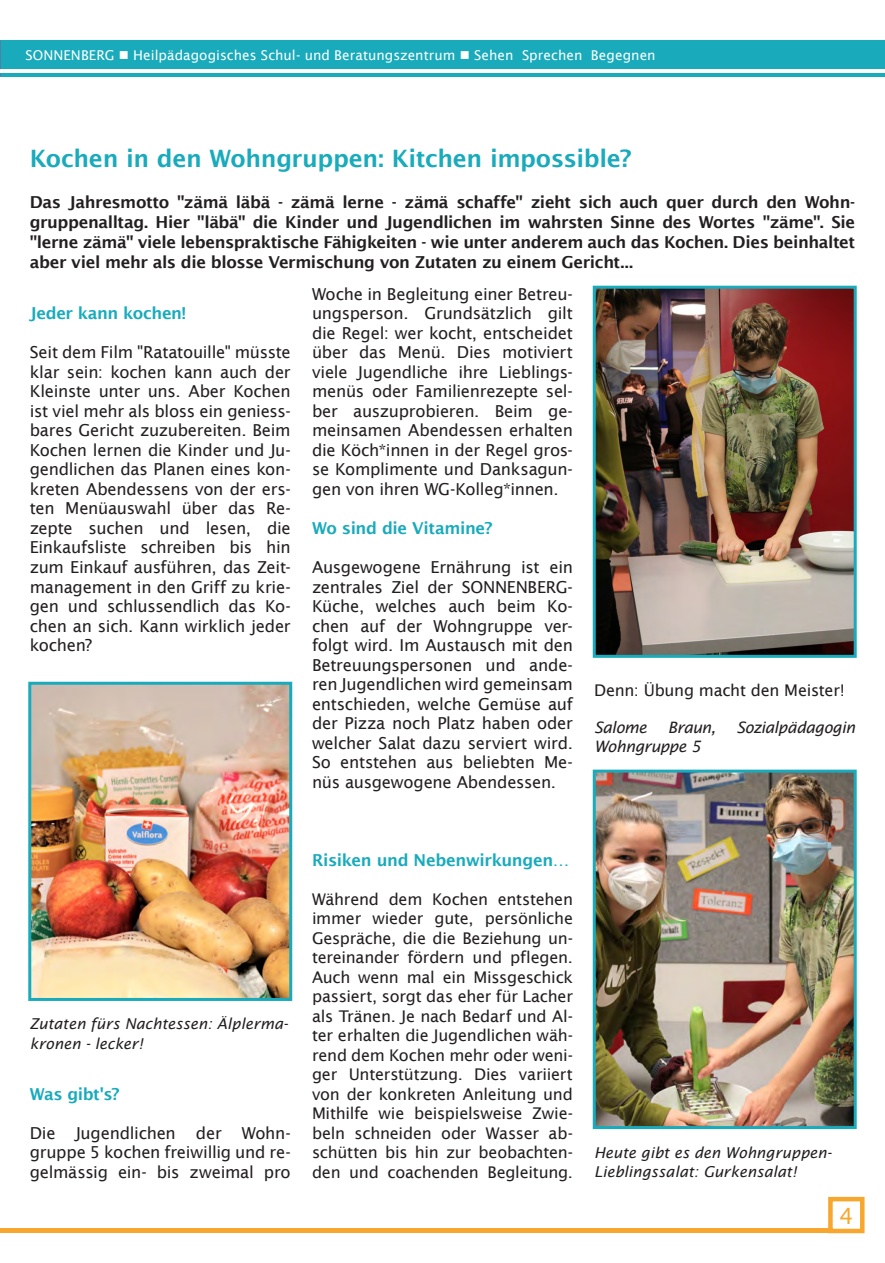
<style>
.page{position:relative;width:885px;height:1263px;background:#fff}
.page>*{position:absolute;margin:0;border:0;box-sizing:border-box;transform-origin:0 0}
._01_Titel{font:600 24px "Lucida Sans";letter-spacing:-.015em;color:#19abbc}
.t1{font:22.5px "Lucida Sans";color:#f7a72d}
.t2{font:16.5px/19.5px "Lucida Sans";letter-spacing:-.015em;color:#231f20;text-align:justify}
.t3{font:600 16.5px/19.8px "Lucida Sans";letter-spacing:-.025em;color:#231f20;text-align:justify}
.t4{font:600 16.5px "Lucida Sans";letter-spacing:-.025em;color:#19abbc}
.t5{font:16.2px/19.5px "Lucida Sans";letter-spacing:-.015em;color:#231f20;text-align:justify}
.t6{font:italic 15.75px "Lucida Sans";letter-spacing:-.03em;color:#231f20}
.t7{font:italic 15px/19.5px "Lucida Sans";color:#231f20}
.t8{font:13.5px "Lucida Sans";letter-spacing:.005em;color:#fff}
</style>
<div class="page">
<hr style="left:0;top:73px;width:884px;height:3px;background:#19abbc">
<div style="left:0;top:40px;width:884px;height:29px;background:#19abbc"></div>
<hr style="left:0;top:1229px;width:832px;height:4px;background:#f7a72d">
<div style="left:828px;top:1197px;width:36px;height:36px;border:4px solid #f7a72d"></div>
<img style="left:32px;top:686px;width:256px;height:311px">
<div style="left:28px;top:682px;width:264px;height:319px;border:3px solid #19abbc"></div>
<img style="left:596px;top:774px;width:256px;height:351px">
<div style="left:592px;top:770px;width:264px;height:359px;border:3px solid #19abbc"></div>
<img style="left:596px;top:290px;width:256px;height:364px">
<div style="left:592px;top:286px;width:264px;height:372px;border:3px solid #19abbc"></div>
<p class="t8" style="left:25px;top:48px;width:631px">SONNENBERG ■ Heilpädagogisches Schul- und Beratungszentrum ■ Sehen Sprechen Begegnen</p>
<p class="_01_Titel" style="left:30px;top:145px;width:603px">Kochen in den Wohngruppen: Kitchen impossible?</p>
<p class="t3" style="left:30px;top:193px;width:826px">Das Jahresmotto "zämä läbä - zämä lerne - zämä schaffe" zieht sich auch quer durch den Wohn&shy;gruppenalltag. Hier "läbä" die Kinder und Jugendlichen im wahrsten Sinne des Wortes "zäme". Sie "lerne zämä" viele lebenspraktische Fähigkeiten - wie unter anderem auch das Kochen. Dies beinhaltet aber viel mehr als die blosse Vermischung von Zutaten zu einem Gericht...</p>
<p class="t4" style="left:30px;top:304px;width:158px">Jeder kann kochen!</p>
<p class="t2" style="left:30px;top:343px;width:262px">Seit dem Film "Ratatouille" müsste klar sein: kochen kann auch der Kleinste unter uns. Aber Kochen ist viel mehr als bloss ein geniess&shy;bares Gericht zuzubereiten. Beim Kochen lernen die Kinder und Ju&shy;gendlichen das Planen eines kon&shy;kreten Abendessens von der ers&shy;ten Menüauswahl über das Re&shy;zepte suchen und lesen, die Einkaufsliste schreiben bis hin zum Einkauf ausführen, das Zeit&shy;management in den Griff zu krie&shy;gen und schlussendlich das Ko&shy;chen an sich. Kann wirklich jeder kochen?</p>
<p class="t2" style="left:312px;top:284px;width:262px">Woche in Begleitung einer Betreu&shy;ungsperson. Grundsätzlich gilt die Regel: wer kocht, entscheidet über das Menü. Dies motiviert viele Jugendliche ihre Lieblings&shy;menüs oder Familienrezepte sel&shy;ber auszuprobieren. Beim ge&shy;meinsamen Abendessen erhalten die Köch*innen in der Regel gros&shy;se Komplimente und Danksagun&shy;gen von ihren WG-Kolleg*innen.</p>
<p class="t4" style="left:312px;top:519px;width:182px">Wo sind die Vitamine?</p>
<p class="t2" style="left:312px;top:557px;width:262px">Ausgewogene Ernährung ist ein zentrales Ziel der SONNENBERG-Küche, welches auch beim Ko&shy;chen auf der Wohngruppe ver&shy;folgt wird. Im Austausch mit den Betreuungspersonen und ande&shy;ren Jugendlichen wird gemeinsam entschieden, welche Gemüse auf der Pizza noch Platz haben oder welcher Salat dazu serviert wird.<br>So entstehen aus beliebten Me&shy;nüs ausgewogene Abendessen.</p>
<p class="t5" style="left:594px;top:680px;width:252px">Denn: Übung macht den Meister!</p>
<p class="t6" style="left:594px;top:718px;width:54px">Salome</p>
<p class="t6" style="left:667px;top:718px;width:49px">Braun,</p>
<p class="t6" style="left:736px;top:718px;width:120px">Sozialpädagogin</p>
<p class="t6" style="left:594px;top:737px;width:108px">Wohngruppe 5</p>
<p class="t7" style="left:30px;top:1014px;width:260px">Zutaten fürs Nachtessen: Älplerma&shy;kronen - lecker!</p>
<p class="t4" style="left:30px;top:1084px;width:91px">Was gibt's?</p>
<p class="t2" style="left:30px;top:1123px;width:262px">Die Jugendlichen der Wohn&shy;gruppe 5 kochen freiwillig und re&shy;gelmässig ein- bis zweimal pro</p>
<p class="t4" style="left:312px;top:850px;width:259px">Risiken und Nebenwirkungen…</p>
<p class="t5" style="left:312px;top:889px;width:262px">Während dem Kochen entstehen immer wieder gute, persönliche Gespräche, die die Beziehung un&shy;tereinander fördern und pflegen.<br>Auch wenn mal ein Missgeschick passiert, sorgt das eher für Lacher als Tränen. Je nach Bedarf und Al&shy;ter erhalten die Jugendlichen wäh&shy;rend dem Kochen mehr oder weni&shy;ger Unterstützung. Dies variiert von der konkreten Anleitung und Mithilfe wie beispielsweise Zwie&shy;beln schneiden oder Wasser ab&shy;schütten bis hin zur beobachten&shy;den und coachenden Begleitung.</p>
<p class="t7" style="left:594px;top:1142px;width:239px">Heute gibt es den Wohngruppen-<br>Lieblingssalat: Gurkensalat!</p>
<p class="t1" style="left:839px;top:1203px;width:16px">4</p>
</div>
